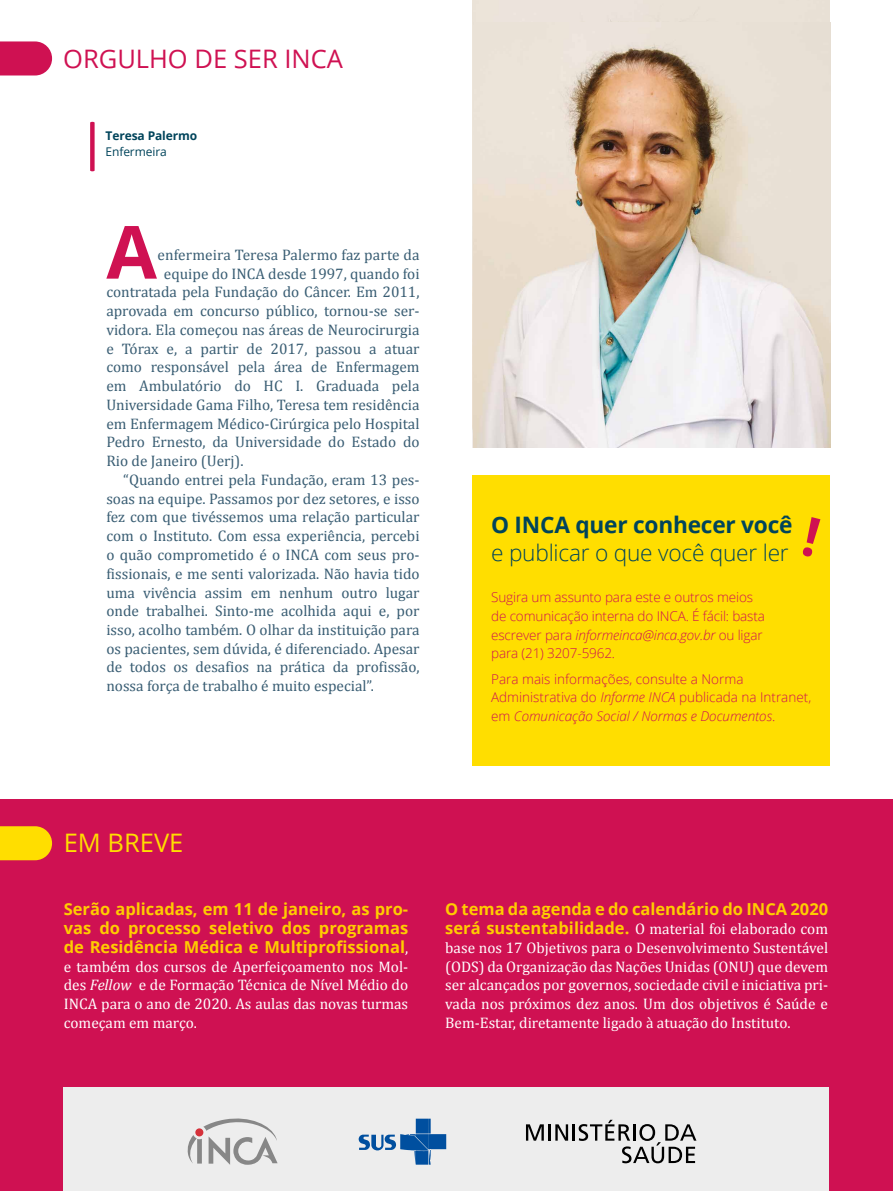
<style>
.page{position:relative;width:893px;height:1191px;background:#fff}
.page>*{position:absolute;margin:0;border:0;box-sizing:border-box;transform-origin:0 0}
.t1{font:700 73.35px "Open Sans";color:#cf1152}
.t2{font:25.5px "Open Sans";color:#cf1152}
.t3{font:25.5px "Open Sans";color:#ffde00}
.t4{font:300 22.65px "Open Sans";letter-spacing:-.01em;color:#00445b}
.t5{font:700 22.65px "Open Sans";letter-spacing:-.01em;color:#00445b}
.t6{font:700 16.5px/18.8px "Open Sans";color:#fc0;text-align:justify}
.t7{font:15.3px "Cambria";color:#395d73}
.t8{font:15.3px/18.8px "Cambria";color:#fff;text-align:justify}
.t9{font:300 13.5px/18.8px "Open Sans";letter-spacing:-.01em;color:#cf1152}
.t10{font:700 12px "Open Sans";letter-spacing:-.01em;color:#00445b}
.t11{font:12px "Open Sans";letter-spacing:-.01em;color:#00445b}
.s1{font-style:italic}
.s2{font-family:"Cambria";font-weight:400;font-size:15.3px;color:#fff}
.s3{font-family:"Open Sans";font-weight:700;font-size:16.5px;color:#fc0}
</style>
<div class="page">
<div style="left:472px;top:475px;width:357px;height:291px;background:#ffde00"></div>
<div style="left:0;top:799px;width:893px;height:392px;background:#cf1152"></div>
<div style="left:64px;top:1088px;width:765px;height:103px;background:#ededed"></div>
<svg style="left:0;top:826px;width:52px;height:34px"></svg>
<svg style="left:0;top:41px;width:52px;height:34px"></svg>
<svg style="left:187px;top:1118px;width:91px;height:46px"></svg>
<svg style="left:359px;top:1118px;width:87px;height:46px"></svg>
<svg style="left:526px;top:1124px;width:18px;height:16px"></svg>
<hr style="left:548px;top:1124px;width:3px;height:16px;background:#000">
<svg style="left:555px;top:1119px;width:141px;height:44px"></svg>
<svg style="left:90px;top:122px;width:5px;height:49px"></svg>
<img style="left:473px;top:23px;width:357px;height:424px">
<h2 class="t2" style="left:63px;top:42px;width:281px">ORGULHO DE SER INCA</h2>
<p class="t10" style="left:106px;top:127px;width:93px">Teresa Palermo</p>
<p class="t11" style="left:106px;top:144px;width:63px">Enfermeira</p>
<h1 class="t1" style="left:106px;top:200px;width:52px">A</h1>
<p class="t7" style="left:157px;top:246px;width:264px">enfermeira Teresa Palermo faz parte da</p>
<p class="t7" style="left:164px;top:264px;width:257px">equipe do INCA desde 1997, quando foi</p>
<p class="t7" style="left:106px;top:283px;width:315px">contratada pela Fundação do Câncer. Em 2011,</p>
<p class="t7" style="left:106px;top:302px;width:315px">aprovada em concurso público, tornou-se ser-</p>
<p class="t7" style="left:106px;top:321px;width:315px">vidora. Ela começou nas áreas de Neurocirurgia</p>
<p class="t7" style="left:106px;top:339px;width:315px">e Tórax e, a partir de 2017, passou a atuar</p>
<p class="t7" style="left:106px;top:358px;width:315px">como responsável pela área de Enfermagem</p>
<p class="t7" style="left:106px;top:377px;width:315px">em Ambulatório do HC I. Graduada pela</p>
<p class="t7" style="left:106px;top:396px;width:315px">Universidade Gama Filho, Teresa tem residência</p>
<p class="t7" style="left:106px;top:414px;width:315px">em Enfermagem Médico-Cirúrgica pelo Hospital</p>
<p class="t7" style="left:106px;top:433px;width:315px">Pedro Ernesto, da Universidade do Estado do</p>
<p class="t7" style="left:106px;top:452px;width:139px">Rio de Janeiro (Uerj).</p>
<p class="t7" style="left:123px;top:470px;width:298px">“Quando entrei pela Fundação, eram 13 pes-</p>
<p class="t7" style="left:106px;top:489px;width:315px">soas na equipe. Passamos por dez setores, e isso</p>
<p class="t7" style="left:106px;top:508px;width:315px">fez com que tivéssemos uma relação particular</p>
<p class="t7" style="left:106px;top:527px;width:315px">com o Instituto. Com essa experiência, percebi</p>
<p class="t7" style="left:106px;top:546px;width:315px">o quão comprometido é o INCA com seus pro-</p>
<p class="t7" style="left:106px;top:564px;width:315px">fissionais, e me senti valorizada. Não havia tido</p>
<p class="t7" style="left:106px;top:583px;width:315px">uma vivência assim em nenhum outro lugar</p>
<p class="t7" style="left:106px;top:602px;width:315px">onde trabalhei. Sinto-me acolhida aqui e, por</p>
<p class="t7" style="left:106px;top:621px;width:315px">isso, acolho também. O olhar da instituição para</p>
<p class="t7" style="left:106px;top:639px;width:315px">os pacientes, sem dúvida, é diferenciado. Apesar</p>
<p class="t7" style="left:106px;top:658px;width:315px">de todos os desafios na prática da profissão,</p>
<p class="t7" style="left:106px;top:677px;width:269px">nossa força de trabalho é muito especial”.</p>
<h3 class="t5" style="left:491px;top:508px;width:303px">O INCA quer conhecer você</h3>
<h3 class="t4" style="left:491px;top:537px;width:299px">e publicar o que você quer ler</h3>
<p class="t9" style="left:491px;top:587px;width:275px">Sugira um assunto para este e outros meios de comunicação interna do INCA. É fácil: basta escrever para <span class="s1">informeinca@inca.gov.br</span> ou ligar para (21) 3207-5962.</p>
<p class="t9" style="left:491px;top:669px;width:322px">Para mais informações, consulte a Norma<br>Administrativa do <span class="s1">Informe INCA</span> publicada na Intranet, em <span class="s1">Comunicação Social / Normas e Documentos</span>.</p>
<h2 class="t3" style="left:64px;top:825px;width:121px">EM BREVE</h2>
<p class="t6" style="left:64px;top:899px;width:346px">Serão aplicadas, em 11 de janeiro, as pro&shy;vas do processo seletivo dos programas de Residência Médica e Multiprofissional<span class="s2">,</span></p>
<p class="t8" style="left:64px;top:957px;width:346px">e também dos cursos de Aperfeiçoamento nos Mol&shy;des <span class="s1">Fellow</span> e de Formação Técnica de Nível Médio do INCA para o ano de 2020. As aulas das novas turmas começam em março.</p>
<p class="t6" style="left:445px;top:899px;width:384px">O tema da agenda e do calendário do INCA 2020</p>
<p class="t8" style="left:445px;top:919px;width:384px"><span class="s3">será sustentabilidade.</span> O material foi elaborado com base nos 17 Objetivos para o Desenvolvimento Sustentável (ODS) da Organização das Nações Unidas (ONU) que devem ser alcançados por governos, sociedade civil e iniciativa pri&shy;vada nos próximos dez anos. Um dos objetivos é Saúde e Bem-Estar, diretamente ligado à atuação do Instituto.</p>
</div>
